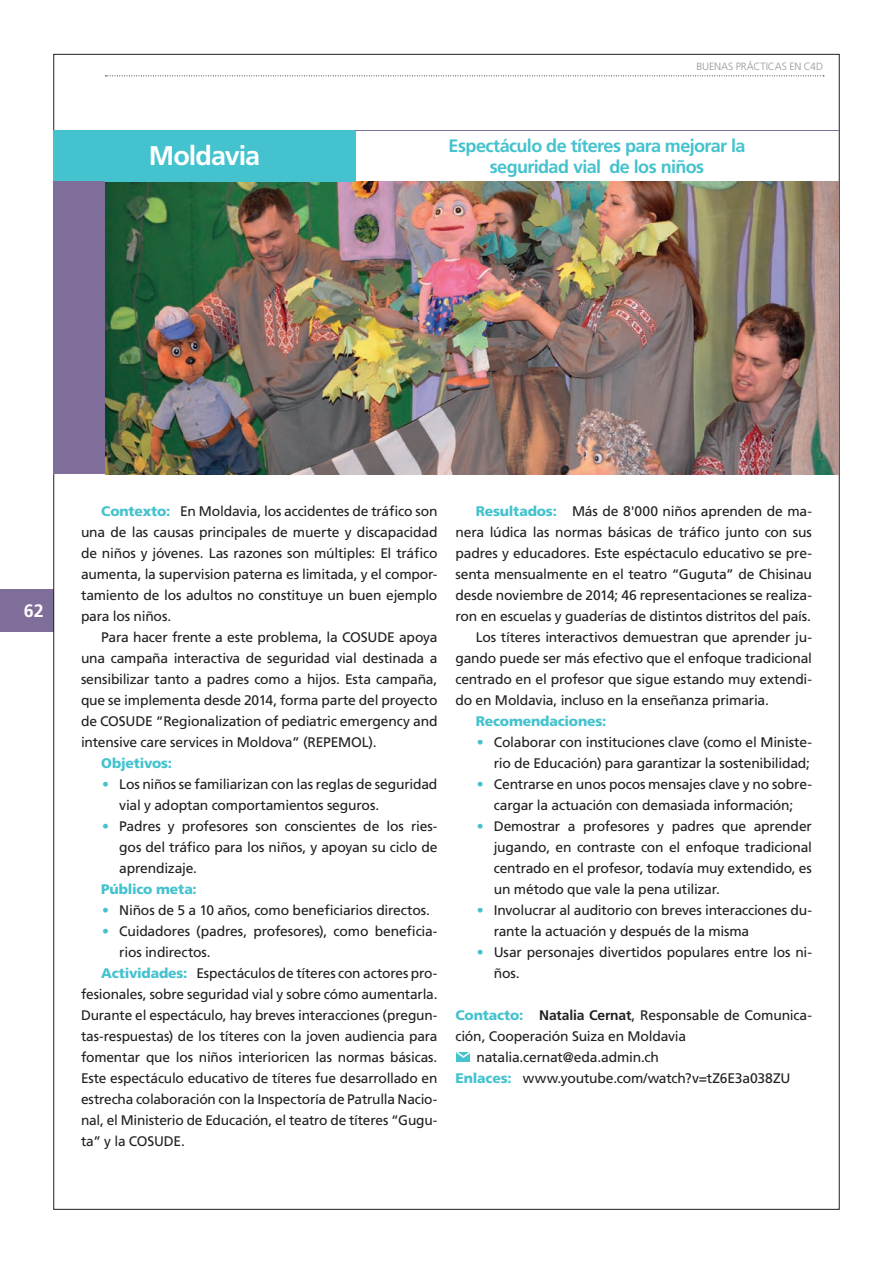
<style>
.page{position:relative;width:893px;height:1263px;background:#fff}
.page>*{position:absolute;margin:0;border:0;box-sizing:border-box;transform-origin:0 0}
.encabezado_rojo{font:700 27px "Frutiger LT Std";letter-spacing:-.035em;color:#fff}
.t1{font:700 18px/21.6px "Frutiger LT Std";letter-spacing:-.035em;color:#44c2ce;text-align:center}
.t2{font:700 18px "Frutiger LT Std";color:#fff}
.Parrafo_guia{font:13.8px/21px "Frutiger LT Std";letter-spacing:-.015em;color:#231f20;text-align:justify}
.Parrafo_guia-2{font:900 13.8px "Frutiger LT Std";letter-spacing:-.01em;color:#44c2ce}
.Mail{font:13.8px "Frutiger LT Std";letter-spacing:-.015em;color:#231f20}
.t3{font:300 10.5px "Frutiger LT Std";letter-spacing:-.005em;color:#939598}
.s1{font-weight:900;color:#44c2ce}
.s2{color:#44c2ce}
.s3{font-weight:700}
</style>
<div class="page">
<div style="left:0;top:589px;width:54px;height:42px;background:#7f6d9a"></div>
<svg style="left:105px;top:75px;width:719px;height:1px"></svg>
<img style="left:105px;top:182px;width:734px;height:292px">
<div style="left:53px;top:130px;width:303px;height:51px;background:#44c2ce"></div>
<div style="left:54px;top:182px;width:51px;height:292px;background:#7f6d9a"></div>
<hr style="left:356px;top:130px;width:483px;height:1px;background:#7f6d9a">
<div style="left:457px;top:1052px;width:13px;height:10px;background:#44c2ce"></div>
<svg style="left:456px;top:1052px;width:14px;height:7px"></svg>
<p class="t3" style="left:696px;top:61px;width:128px">BUENAS PRÁCTICAS EN C4D</p>
<p class="encabezado_rojo" style="left:149px;top:140px;width:113px">Moldavia</p>
<p class="t1" style="left:449px;top:135px;width:298px">Espectáculo de títeres para mejorar la seguridad vial de los niños</p>
<h2 class="t2" style="left:24px;top:600px;width:22px">62</h2>
<p class="Parrafo_guia" style="left:81px;top:501px;width:358px;text-indent:20px"><span class="s1">Contexto:</span> En Moldavia, los accidentes de tráfico son una de las causas principales de muerte y discapacidad de niños y jóvenes. Las razones son múltiples: El tráfico aumenta, la supervision paterna es limitada, y el compor&shy;tamiento de los adultos no constituye un buen ejemplo para los niños.</p>
<p class="Parrafo_guia" style="left:81px;top:627px;width:358px;text-indent:20px">Para hacer frente a este problema, la COSUDE apoya una campaña interactiva de seguridad vial destinada a sensibilizar tanto a padres como a hijos. Esta campaña, que se implementa desde 2014, forma parte del proyecto de COSUDE “Regionalization of pediatric emergency and intensive care services in Moldova” (REPEMOL).</p>
<p class="Parrafo_guia-2" style="left:101px;top:755px;width:72px">Objetivos:</p>
<p class="Parrafo_guia" style="left:119px;top:774px;width:320px;text-indent:-17px"><span class="s2">•</span> Los niños se familiarizan con las reglas de seguridad vial y adoptan comportamientos seguros.</p>
<p class="Parrafo_guia" style="left:119px;top:816px;width:320px;text-indent:-17px"><span class="s2">•</span> Padres y profesores son conscientes de los ries&shy;gos del tráfico para los niños, y apoyan su ciclo de aprendizaje.</p>
<p class="Parrafo_guia-2" style="left:101px;top:881px;width:97px">Público meta:</p>
<p class="Parrafo_guia" style="left:102px;top:900px;width:329px"><span class="s2">•</span> Niños de 5 a 10 años, como beneficiarios directos.</p>
<p class="Parrafo_guia" style="left:119px;top:921px;width:320px;text-indent:-17px"><span class="s2">•</span> Cuidadores (padres, profesores), como beneficia&shy;rios indirectos.</p>
<p class="Parrafo_guia" style="left:81px;top:963px;width:358px;text-indent:20px"><span class="s1">Actividades:</span> Espectáculos de títeres con actores pro&shy;fesionales, sobre seguridad vial y sobre cómo aumentarla.<br>Durante el espectáculo, hay breves interacciones (pregun&shy;tas-respuestas) de los títeres con la joven audiencia para fomentar que los niños interioricen las normas básicas.<br>Este espectáculo educativo de títeres fue desarrollado en estrecha colaboración con la Inspectoría de Patrulla Nacio&shy;nal, el Ministerio de Educación, el teatro de títeres “Gugu&shy;ta” y la COSUDE.</p>
<p class="Parrafo_guia" style="left:455px;top:501px;width:358px;text-indent:20px"><span class="s1">Resultados:</span> Más de 8'000 niños aprenden de ma&shy;nera lúdica las normas básicas de tráfico junto con sus padres y educadores. Este espéctaculo educativo se pre&shy;senta mensualmente en el teatro “Guguta” de Chisinau desde noviembre de 2014; 46 representaciones se realiza&shy;ron en escuelas y guaderías de distintos distritos del país.</p>
<p class="Parrafo_guia" style="left:455px;top:627px;width:358px;text-indent:20px">Los títeres interactivos demuestran que aprender ju&shy;gando puede ser más efectivo que el enfoque tradicional centrado en el profesor que sigue estando muy extendi&shy;do en Moldavia, incluso en la enseñanza primaria.</p>
<p class="Parrafo_guia-2" style="left:476px;top:713px;width:132px">Recomendaciones:</p>
<p class="Parrafo_guia" style="left:477px;top:732px;width:337px;text-align:right"><span class="s2">•</span> Colaborar con instituciones clave (como el Ministe&shy;rio de Educación) para garantizar la sostenibilidad;</p>
<p class="Parrafo_guia" style="left:477px;top:774px;width:337px;text-align:center"><span class="s2">•</span> Centrarse en unos pocos mensajes clave y no sobre&shy;cargar la actuación con demasiada información;</p>
<p class="Parrafo_guia" style="left:494px;top:816px;width:320px;text-indent:-17px"><span class="s2">•</span> Demostrar a profesores y padres que aprender jugando, en contraste con el enfoque tradicional centrado en el profesor, todavía muy extendido, es un método que vale la pena utilizar.</p>
<p class="Parrafo_guia" style="left:494px;top:900px;width:320px;text-indent:-17px"><span class="s2">•</span> Involucrar al auditorio con breves interacciones du&shy;rante la actuación y después de la misma</p>
<p class="Parrafo_guia" style="left:494px;top:942px;width:320px;text-indent:-17px"><span class="s2">•</span> Usar personajes divertidos populares entre los ni&shy;ños.</p>
<p class="Parrafo_guia" style="left:455px;top:1005px;width:358px"><span class="s1">Contacto:</span> <span class="s3">Natalia Cernat</span>, Responsable de Comunica&shy;ción, Cooperación Suiza en Moldavia</p>
<p class="Mail" style="left:476px;top:1049px;width:184px">natalia.cernat@eda.admin.ch</p>
<p class="Parrafo_guia" style="left:455px;top:1068px;width:336px"><span class="s1">Enlaces:</span> www.youtube.com/watch?v=tZ6E3a038ZU</p>
</div>
